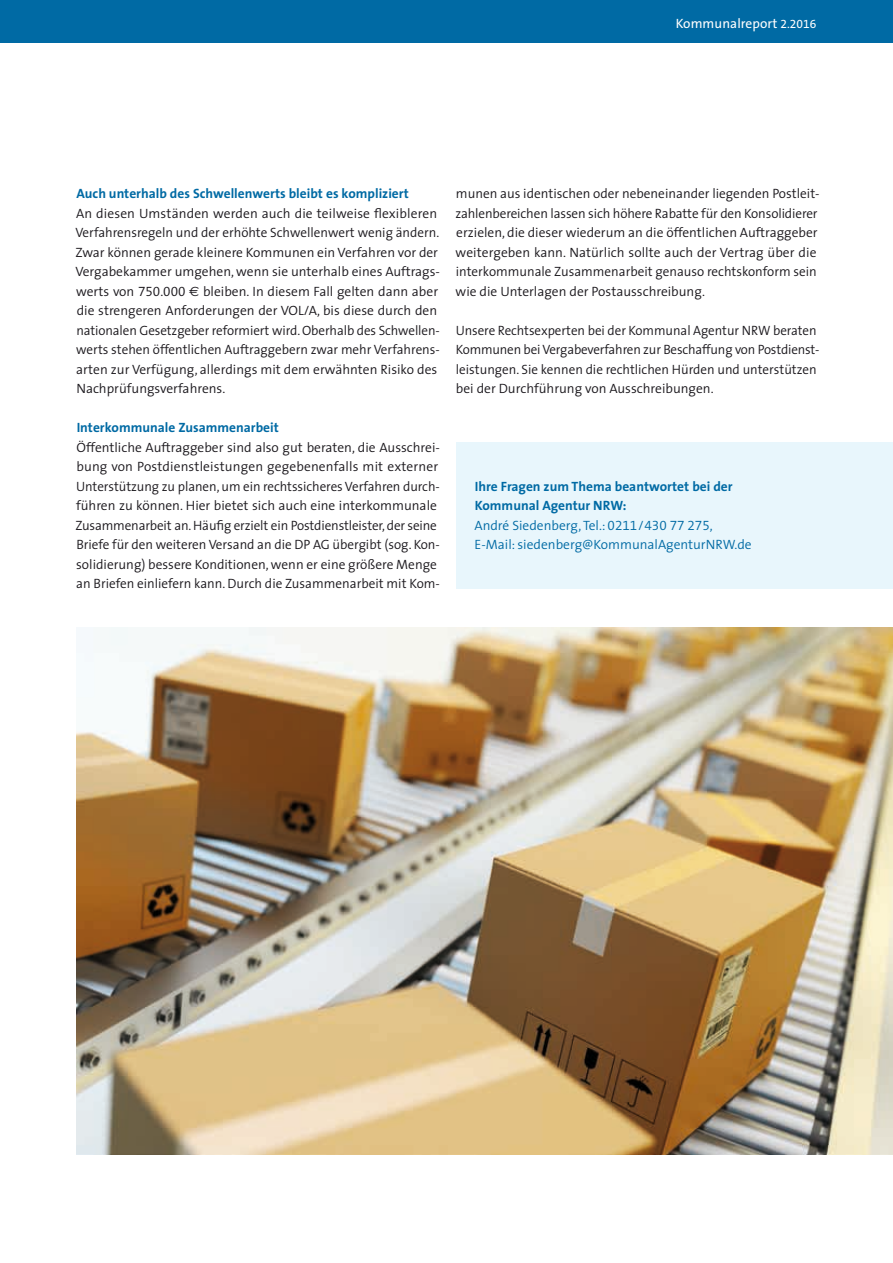
<style>
.page{position:relative;width:893px;height:1263px;background:#fff}
.page>*{position:absolute;margin:0;border:0;box-sizing:border-box;transform-origin:0 0}
.t1{font:300 13.5px/19.5px "The Sans";color:#1a171c}
.t2{font:300 13.5px/19.5px "The Sans";color:#006aa4}
.t3{font:700 13.5px "The Sans";color:#006aa4}
.t4{font:13.5px "The Sans";letter-spacing:.005em;color:#fff}
.s1{font-family:"The Sans Expert";font-size:12px}
.s2{font-family:"The Sans Semi Light Expert";font-weight:400}
.s3{font-family:"Euro Sans";font-weight:400}
.s4{font-weight:700}
</style>
<div class="page">
<div style="left:0;top:0;width:893px;height:43px;background:#006aa4"></div>
<div style="left:456px;top:442px;width:437px;height:146px;background:#e8f6fc"></div>
<img style="left:77px;top:627px;width:816px;height:527px">
<p class="t4" style="left:676px;top:12px;width:142px">Kommunalreport <span class="s1">2.2016</span></p>
<p class="t3" style="left:77px;top:182px;width:334px">Auch unterhalb des Schwellenwerts bleibt es kompliziert</p>
<p class="t1" style="left:75px;top:203px;width:366px">An diesen Umständen werden auch die teilweise flexibleren Verfahrensregeln und der erhöhte Schwellenwert wenig ändern.<br>Zwar können gerade kleinere Kommunen ein Verfahren vor der Vergabekammer umgehen, wenn sie unterhalb eines Auftrags&shy;werts von <span class="s2">750.000</span> <span class="s3">€</span> bleiben. In diesem Fall gelten dann aber die strengeren Anforderungen der VOL/A, bis diese durch den nationalen Gesetzgeber reformiert wird. Oberhalb des Schwellen&shy;werts stehen öffentlichen Auftraggebern zwar mehr Verfahrens&shy;arten zur Verfügung, allerdings mit dem erwähnten Risiko des Nachprüfungsverfahrens.</p>
<p class="t3" style="left:77px;top:416px;width:204px">Interkommunale Zusammenarbeit</p>
<p class="t1" style="left:75px;top:437px;width:366px">Öffentliche Auftraggeber sind also gut beraten, die Ausschrei&shy;bung von Postdienstleistungen gegebenenfalls mit externer Unterstützung zu planen, um ein rechtssicheres Verfahren durch&shy;führen zu können. Hier bietet sich auch eine interkommunale Zusammenarbeit an. Häufig erzielt ein Postdienstleister, der seine Briefe für den weiteren Versand an die DP AG übergibt (sog. Kon&shy;solidierung) bessere Konditionen, wenn er eine größere Menge an Briefen einliefern kann. Durch die Zusammenarbeit mit Kom-</p>
<p class="t1" style="left:455px;top:183px;width:365px">munen aus identischen oder nebeneinander liegenden Postleit&shy;zahlenbereichen lassen sich höhere Rabatte für den Konsolidierer erzielen, die dieser wiederum an die öffentlichen Auftraggeber weitergeben kann. Natürlich sollte auch der Vertrag über die interkommunale Zusammenarbeit genauso rechtskonform sein wie die Unterlagen der Postausschreibung.</p>
<p class="t1" style="left:456px;top:320px;width:365px">Unsere Rechtsexperten bei der Kommunal Agentur NRW beraten Kommunen bei Vergabeverfahren zur Beschaffung von Postdienst&shy;leistungen. Sie kennen die rechtlichen Hürden und unterstützen bei der Durchführung von Ausschreibungen.</p>
<p class="t2" style="left:474px;top:476px;width:279px"><span class="s4">Ihre Fragen zum Thema beantwortet bei der Kommunal Agentur NRW:<br></span>André Siedenberg, Tel.: <span class="s2">0211 / 430 77 275</span>, E-Mail: siedenberg@KommunalAgenturNRW.de</p>
</div>
